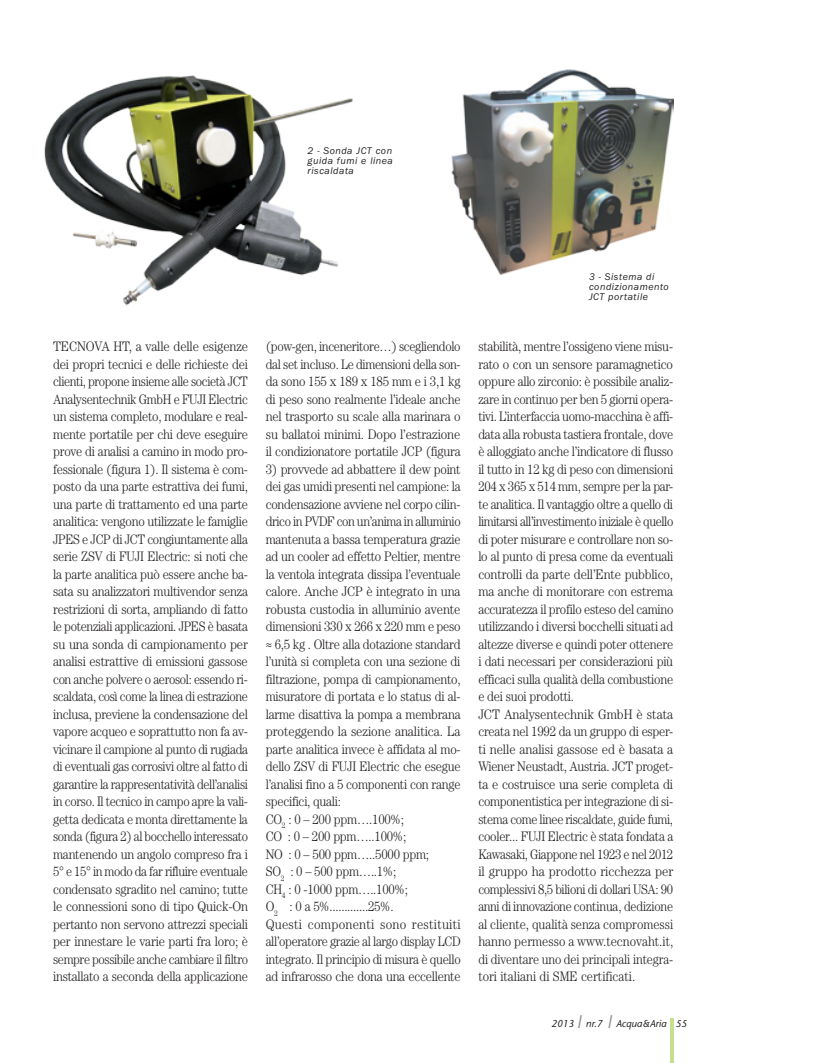
<style>
.page{position:relative;width:815px;height:1063px;background:#fff}
.page>*{position:absolute;margin:0;border:0;box-sizing:border-box;transform-origin:0 0}
.t1{font:300 13.75px/17.5px "Century Std";letter-spacing:-.02em;color:#231f20;scale:.9 1}
.t2{font:300 13.75px/17.5px "Century Std";letter-spacing:-.02em;color:#231f20;text-align:justify;scale:.91 1}
.t3{font:300 13.75px/17.5px "Century Std";letter-spacing:-.02em;color:#231f20;text-align:justify;scale:.89 1}
.t4{font:italic 10px/10px "ITC Franklin Gothic Std";letter-spacing:.05em;color:#231f20;text-align:justify}
.t5{font:italic 500 10px "Stone Sans Std";color:#231f20}
.s1{font-size:17.5px;color:#939598}
</style>
<div class="page">
<hr style="left:670px;top:1018px;width:3px;height:45px;background:#c7df8e">
<img style="left:44px;top:75px;width:309px;height:231px">
<img style="left:452px;top:69px;width:221px;height:206px">
<p class="t4" style="left:308px;top:146px;width:87px">2 - Sonda JCT con guida fumi e linea riscaldata</p>
<p class="t2" style="left:53px;top:337px;width:216px">TECNOVA HT, a valle delle esigenze dei propri tecnici e delle richieste dei clienti, propone insieme alle società JCT Analysentechnik GmbH e FUJI Electric un sistema completo, modulare e real&shy;mente portatile per chi deve eseguire prove di analisi a camino in modo pro&shy;fessionale (figura 1). Il sistema è com&shy;posto da una parte estrattiva dei fumi, una parte di trattamento ed una parte analitica: vengono utilizzate le famiglie JPES e JCP di JCT congiuntamente alla serie ZSV di FUJI Electric: si noti che la parte analitica può essere anche ba&shy;sata su analizzatori multivendor senza restrizioni di sorta, ampliando di fatto le potenziali applicazioni. JPES è basata su una sonda di campionamento per analisi estrattive di emissioni gassose con anche polvere o aerosol: essendo ri&shy;scaldata, così come la linea di estrazione inclusa, previene la condensazione del vapore acqueo e soprattutto non fa av&shy;vicinare il campione al punto di rugiada di eventuali gas corrosivi oltre al fatto di garantire la rappresentatività dell’analisi in corso. Il tecnico in campo apre la vali&shy;getta dedicata e monta direttamente la sonda (figura 2) al bocchello interessato mantenendo un angolo compreso fra i 5° e 15° in modo da far rifluire eventuale condensato sgradito nel camino; tutte le connessioni sono di tipo Quick-On pertanto non servono attrezzi speciali per innestare le varie parti fra loro; è sempre possibile anche cambiare il filtro installato a seconda della applicazione</p>
<p class="t3" style="left:266px;top:337px;width:221px">(pow-gen, inceneritore…) scegliendolo dal set incluso. Le dimensioni della son&shy;da sono 155 x 189 x 185 mm e i 3,1 kg di peso sono realmente l’ideale anche nel trasporto su scale alla marinara o su ballatoi minimi. Dopo l’estrazione il condizionatore portatile JCP (figura</p>
<p class="t1" style="left:266px;top:460px;width:218px">3) provvede ad abbattere il dew point dei gas umidi presenti nel campione: la condensazione avviene nel corpo cilin&shy;drico in PVDF con un’anima in alluminio mantenuta a bassa temperatura grazie ad un cooler ad effetto Peltier, mentre la ventola integrata dissipa l’eventuale calore. Anche JCP è integrato in una robusta custodia in alluminio avente dimensioni 330 x 266 x 220 mm e peso ≈ 6,5 kg . Oltre alla dotazione standard l’unità si completa con una sezione di filtrazione, pompa di campionamento, misuratore di portata e lo status di al&shy;larme disattiva la pompa a membrana proteggendo la sezione analitica. La parte analitica invece è affidata al mo&shy;dello ZSV di FUJI Electric che esegue l’analisi fino a 5 componenti con range specifici, quali:<br>CO<sub>2</sub> : 0 – 200 ppm….100%;<br>CO : 0 – 200 ppm…..100%;<br>NO : 0 – 500 ppm…..5000 ppm;<br>SO<sub>2</sub> : 0 – 500 ppm…..1%;<br>CH<sub>4</sub> : 0 -1000 ppm…..100%;<br>O<sub>2</sub> : 0 a 5%.............25%.<br>Questi componenti sono restituiti all’operatore grazie al largo display LCD integrato. Il principio di misura è quello ad infrarosso che dona una eccellente</p>
<p class="t4" style="left:589px;top:272px;width:81px;text-align:left">3 - Sistema di condizionamento<br>JCT portatile</p>
<p class="t1" style="left:478px;top:337px;width:218px">stabilità, mentre l’ossigeno viene misu&shy;rato o con un sensore paramagnetico oppure allo zirconio: è possibile analiz&shy;zare in continuo per ben 5 giorni opera&shy;tivi. L’interfaccia uomo-macchina è affi&shy;data alla robusta tastiera frontale, dove è alloggiato anche l’indicatore di flusso il tutto in 12 kg di peso con dimensioni 204 x 365 x 514 mm, sempre per la par&shy;te analitica. Il vantaggio oltre a quello di limitarsi all’investimento iniziale è quello di poter misurare e controllare non so&shy;lo al punto di presa come da eventuali controlli da parte dell’Ente pubblico, ma anche di monitorare con estrema accuratezza il profilo esteso del camino utilizzando i diversi bocchelli situati ad altezze diverse e quindi poter ottenere i dati necessari per considerazioni più efficaci sulla qualità della combustione e dei suoi prodotti.<br>JCT Analysentechnik GmbH è stata creata nel 1992 da un gruppo di esper&shy;ti nelle analisi gassose ed è basata a Wiener Neustadt, Austria. JCT proget&shy;ta e costruisce una serie completa di componentistica per integrazione di si&shy;stema come linee riscaldate, guide fumi, cooler... FUJI Electric è stata fondata a Kawasaki, Giappone nel 1923 e nel 2012 il gruppo ha prodotto ricchezza per complessivi 8,5 bilioni di dollari USA: 90 anni di innovazione continua, dedizione al cliente, qualità senza compromessi hanno permesso a www.tecnovaht.it, di diventare uno dei principali integra&shy;tori italiani di SME certificati.</p>
<p class="t5" style="left:551px;top:1018px;width:138px">2013 <span class="s1">l</span> nr.7 <span class="s1">l</span> Acqua&amp;Aria 55</p>
</div>
